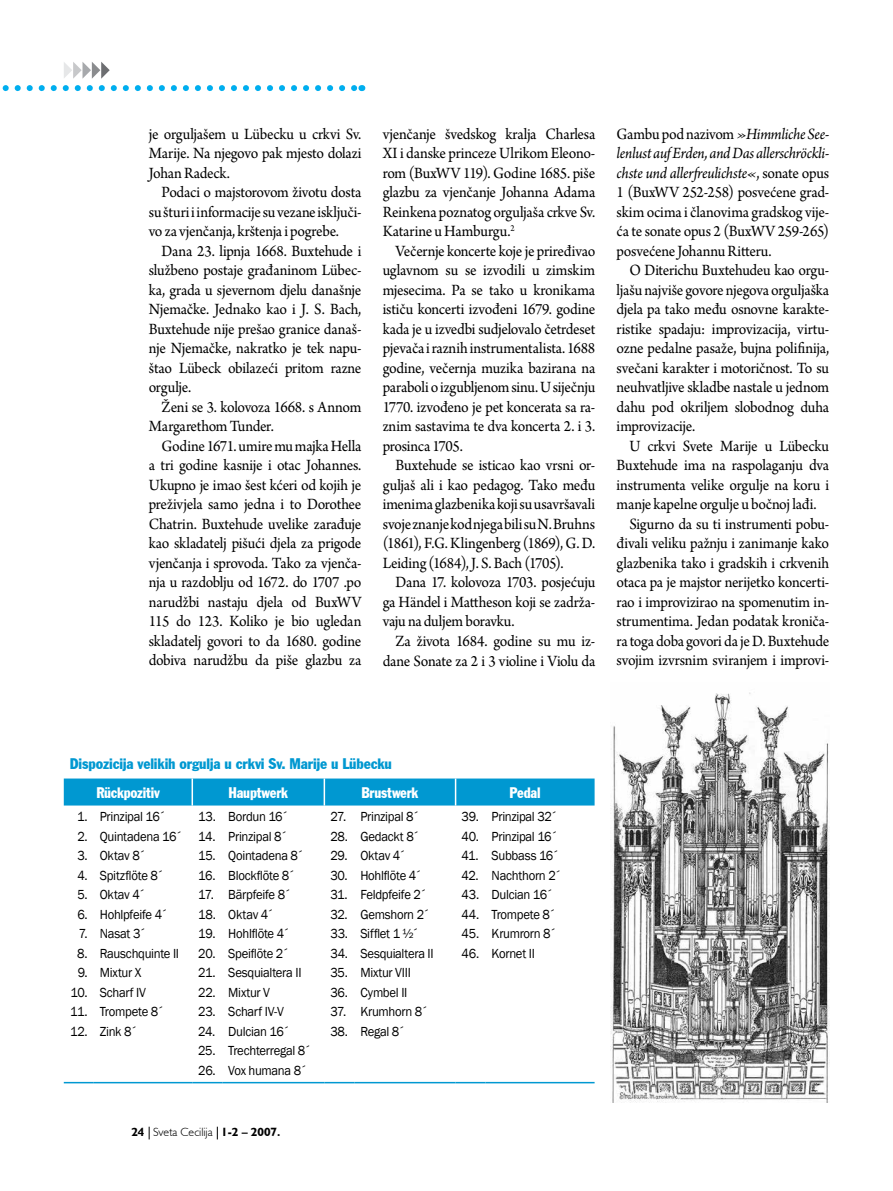
<style>
.page{position:relative;width:893px;height:1191px;background:#fff}
.page>*{position:absolute;margin:0;border:0;box-sizing:border-box;transform-origin:0 0}
.t1{font:16.5px/19.5px "Arno Pro";letter-spacing:-.015em;color:#000;text-align:justify;scale:.94 1}
.t2{font:condensed 15px "Franklin Gothic L2";letter-spacing:-.01em;color:#0098d1}
.t3{font:condensed 15px "Franklin Gothic L2";letter-spacing:-.015em;color:#fff;scale:.94 1}
.t4{font:13.5px "Franklin Gothic";letter-spacing:-.02em;color:#000;scale:.94 1}
.t5{font:300 12px "Humanist 521 BT";color:#000}
.s1{font-style:italic}
.s2{font-weight:700}
</style>
<div class="page">
<svg style="left:2px;top:85px;width:353px;height:6px"></svg>
<svg style="left:149px;top:1126px;width:1px;height:13px"></svg>
<svg style="left:217px;top:1126px;width:1px;height:13px"></svg>
<img style="left:611px;top:692px;width:218px;height:411px">
<div style="left:64px;top:778px;width:531px;height:27px;background:#0098d1"></div>
<hr style="left:64px;top:1082px;width:30px;height:1px;background:#0098d1">
<hr style="left:94px;top:1082px;width:98px;height:1px;background:#0098d1">
<hr style="left:192px;top:1082px;width:30px;height:1px;background:#0098d1">
<hr style="left:222px;top:1082px;width:102px;height:1px;background:#0098d1">
<hr style="left:324px;top:1082px;width:30px;height:1px;background:#0098d1">
<hr style="left:354px;top:1082px;width:102px;height:1px;background:#0098d1">
<hr style="left:456px;top:1082px;width:30px;height:1px;background:#0098d1">
<hr style="left:486px;top:1082px;width:109px;height:1px;background:#0098d1">
<svg style="left:64px;top:62px;width:46px;height:17px"></svg>
<p class="t1" style="left:149px;top:125px;width:228px">je orguljašem u Lübecku u crkvi Sv.<br>Marije. Na njegovo pak mjesto dolazi Johan Radeck.</p>
<p class="t1" style="left:149px;top:183px;width:228px;text-indent:13px">Podaci o majstorovom životu dosta su šturi i informacije su vezane isključi&shy;vo za vjenčanja, krštenja i pogrebe.</p>
<p class="t1" style="left:149px;top:242px;width:228px;text-indent:13px">Dana 23. lipnja 1668. Buxtehude i službeno postaje građaninom Lübec&shy;ka, grada u sjevernom djelu današnje Njemačke. Jednako kao i J. S. Bach, Buxtehude nije prešao granice današ&shy;nje Njemačke, nakratko je tek napu&shy;štao Lübeck obilazeći pritom razne orgulje.</p>
<p class="t1" style="left:149px;top:398px;width:228px;text-indent:13px">Ženi se 3. kolovoza 1668. s Annom<br>Margarethom Tunder.</p>
<p class="t1" style="left:149px;top:437px;width:228px;text-indent:13px">Godine 1671. umire mu majka Hella a tri godine kasnije i otac Johannes.<br>Ukupno je imao šest kćeri od kojih je preživjela samo jedna i to Dorothee Chatrin. Buxtehude uvelike zarađuje kao skladatelj pišući djela za prigode vjenčanja i sprovoda. Tako za vjenča&shy;nja u razdoblju od 1672. do 1707 .po narudžbi nastaju djela od BuxWV 115 do 123. Koliko je bio ugledan skladatelj govori to da 1680. godine dobiva narudžbu da piše glazbu za</p>
<p class="t1" style="left:383px;top:125px;width:228px">vjenčanje švedskog kralja Charlesa XI i danske princeze Ulrikom Eleono&shy;rom (BuxWV 119). Godine 1685. piše glazbu za vjenčanje Johanna Adama Reinkena poznatog orguljaša crkve Sv.<br>Katarine u Hamburgu.<sup>2</sup></p>
<p class="t1" style="left:383px;top:242px;width:228px;text-indent:13px">Večernje koncerte koje je priređivao uglavnom su se izvodili u zimskim mjesecima. Pa se tako u kronikama ističu koncerti izvođeni 1679. godine kada je u izvedbi sudjelovalo četrdeset pjevača i raznih instrumentalista. 1688 godine, večernja muzika bazirana na paraboli o izgubljenom sinu. U siječnju 1770. izvođeno je pet koncerata sa ra&shy;znim sastavima te dva koncerta 2. i 3. prosinca 1705.</p>
<p class="t1" style="left:383px;top:456px;width:228px;text-indent:13px">Buxtehude se isticao kao vrsni or&shy;guljaš ali i kao pedagog. Tako među imenima glazbenika koji su usavršavali svoje znanje kod njega bili su N. Bruhns (1861), F.G. Klingenberg (1869), G. D.<br>Leiding (1684), J. S. Bach (1705).</p>
<p class="t1" style="left:383px;top:573px;width:228px;text-indent:13px">Dana 17. kolovoza 1703. posjećuju ga Händel i Mattheson koji se zadrža&shy;vaju na duljem boravku.</p>
<p class="t1" style="left:383px;top:632px;width:228px;text-align:right">Za života 1684. godine su mu iz&shy;dane Sonate za 2 i 3 violine i Violu da</p>
<p class="t1" style="left:617px;top:125px;width:228px">Gambu pod nazivom <span class="s1">»Himmliche See&shy;lenlust auf Erden, and Das allerschröckli&shy;chste und allerfreulichste«</span>, sonate opus 1 (BuxWV 252-258) posvećene grad&shy;skim ocima i članovima gradskog vije&shy;ća te sonate opus 2 (BuxWV 259-265) posvećene Johannu Ritteru.</p>
<p class="t1" style="left:617px;top:261px;width:228px;text-indent:13px">O Diterichu Buxtehudeu kao orgu&shy;ljašu najviše govore njegova orguljaška djela pa tako među osnovne karakte&shy;ristike spadaju: improvizacija, virtu&shy;ozne pedalne pasaže, bujna polifinija, svečani karakter i motoričnost. To su neuhvatljive skladbe nastale u jednom dahu pod okriljem slobodnog duha improvizacije.</p>
<p class="t1" style="left:629px;top:437px;width:214px">U crkvi Svete Marije u Lübecku</p>
<p class="t1" style="left:617px;top:456px;width:228px">Buxtehude ima na raspolaganju dva</p>
<p class="t1" style="left:617px;top:476px;width:228px">instrumenta velike orgulje na koru i</p>
<p class="t1" style="left:617px;top:495px;width:214px">manje kapelne orgulje u bočnoj lađi.</p>
<p class="t1" style="left:629px;top:515px;width:214px">Sigurno da su ti instrumenti pobu-</p>
<p class="t1" style="left:617px;top:534px;width:228px">đivali veliku pažnju i zanimanje kako</p>
<p class="t1" style="left:617px;top:554px;width:228px">glazbenika tako i gradskih i crkvenih</p>
<p class="t1" style="left:617px;top:573px;width:228px">otaca pa je majstor nerijetko koncerti-</p>
<p class="t1" style="left:617px;top:593px;width:228px">rao i improvizirao na spomenutim in-</p>
<p class="t1" style="left:617px;top:612px;width:228px">strumentima. Jedan podatak kroniča-</p>
<p class="t1" style="left:617px;top:632px;width:228px">ra toga doba govori da je D. Buxtehude</p>
<p class="t1" style="left:617px;top:651px;width:228px">svojim izvrsnim sviranjem i improvi-</p>
<p class="t2" style="left:70px;top:753px;width:324px">Dispozicija velikih orgulja u crkvi Sv. Marije u Lübecku</p>
<p class="t3" style="left:96px;top:782px;width:69px">Rückpozitiv</p>
<p class="t3" style="left:228px;top:782px;width:65px">Hauptwerk</p>
<p class="t3" style="left:361px;top:782px;width:62px">Brustwerk</p>
<p class="t3" style="left:510px;top:782px;width:34px">Pedal</p>
<p class="t4" style="left:77px;top:808px;width:95px">1. Prinzipal 16´</p>
<p class="t4" style="left:198px;top:808px;width:97px">13. Bordun 16´</p>
<p class="t4" style="left:330px;top:808px;width:96px">27. Prinzipal 8´</p>
<p class="t4" style="left:462px;top:808px;width:103px">39. Prinzipal 32´</p>
<p class="t4" style="left:78px;top:827px;width:224px">2. Quintadena 16´ 14. Prinzipal 8´</p>
<p class="t4" style="left:330px;top:827px;width:96px">28. Gedackt 8´</p>
<p class="t4" style="left:462px;top:827px;width:103px">40. Prinzipal 16´</p>
<p class="t4" style="left:77px;top:847px;width:73px">3. Oktav 8´</p>
<p class="t4" style="left:198px;top:847px;width:113px">15. Qointadena 8´</p>
<p class="t4" style="left:330px;top:847px;width:81px">29. Oktav 4´</p>
<p class="t4" style="left:462px;top:847px;width:105px">41. Subbass 16´</p>
<p class="t4" style="left:77px;top:866px;width:93px">4. Spitzflöte 8´</p>
<p class="t4" style="left:198px;top:866px;width:104px">16. Blockflöte 8´</p>
<p class="t4" style="left:330px;top:866px;width:98px">30. Hohlflöte 4´</p>
<p class="t4" style="left:462px;top:866px;width:107px">42. Nachthorn 2´</p>
<p class="t4" style="left:77px;top:886px;width:73px">5. Oktav 4´</p>
<p class="t4" style="left:198px;top:886px;width:99px">17. Bärpfeife 8´</p>
<p class="t4" style="left:330px;top:886px;width:103px">31. Feldpfeife 2´</p>
<p class="t4" style="left:462px;top:886px;width:98px">43. Dulcian 16´</p>
<p class="t4" style="left:77px;top:905px;width:97px">6. Hohlpfeife 4´</p>
<p class="t4" style="left:198px;top:905px;width:81px">18. Oktav 4´</p>
<p class="t4" style="left:330px;top:905px;width:107px">32. Gemshorn 2´</p>
<p class="t4" style="left:462px;top:905px;width:101px">44. Trompete 8´</p>
<p class="t4" style="left:79px;top:925px;width:73px">7. Nasat 3´</p>
<p class="t4" style="left:198px;top:925px;width:98px">19. Hohlflöte 4´</p>
<p class="t4" style="left:330px;top:925px;width:95px">33. Sifflet 1 ½´</p>
<p class="t4" style="left:462px;top:925px;width:102px">45. Krumrorn 8´</p>
<p class="t4" style="left:77px;top:944px;width:110px">8. Rauschquinte II</p>
<p class="t4" style="left:198px;top:944px;width:97px">20. Speiflöte 2´</p>
<p class="t4" style="left:330px;top:944px;width:111px">34. Sesquialtera II</p>
<p class="t4" style="left:462px;top:944px;width:79px">46. Kornet II</p>
<p class="t4" style="left:78px;top:964px;width:69px">9. Mixtur X</p>
<p class="t4" style="left:198px;top:964px;width:111px">21. Sesquialtera II</p>
<p class="t4" style="left:330px;top:964px;width:87px">35. Mixtur VIII</p>
<p class="t4" style="left:71px;top:983px;width:82px">10. Scharf IV</p>
<p class="t4" style="left:198px;top:983px;width:78px">22. Mixtur V</p>
<p class="t4" style="left:330px;top:983px;width:83px">36. Cymbel II</p>
<p class="t4" style="left:70px;top:1003px;width:101px">11. Trompete 8´</p>
<p class="t4" style="left:198px;top:1003px;width:92px">23. Scharf IV-V</p>
<p class="t4" style="left:330px;top:1003px;width:105px">37. Krumhorn 8´</p>
<p class="t4" style="left:70px;top:1022px;width:72px">12. Zink 8´</p>
<p class="t4" style="left:198px;top:1022px;width:98px">24. Dulcian 16´</p>
<p class="t4" style="left:330px;top:1022px;width:80px">38. Regal 8´</p>
<p class="t4" style="left:198px;top:1042px;width:121px">25. Trechterregal 8´</p>
<p class="t4" style="left:198px;top:1061px;width:117px">26. Vox humana 8´</p>
<p class="t5" style="left:131px;top:1124px;width:150px"><span class="s2">24</span> Sveta Cecilija <span class="s2">1-2 – 2007.</span></p>
</div>
